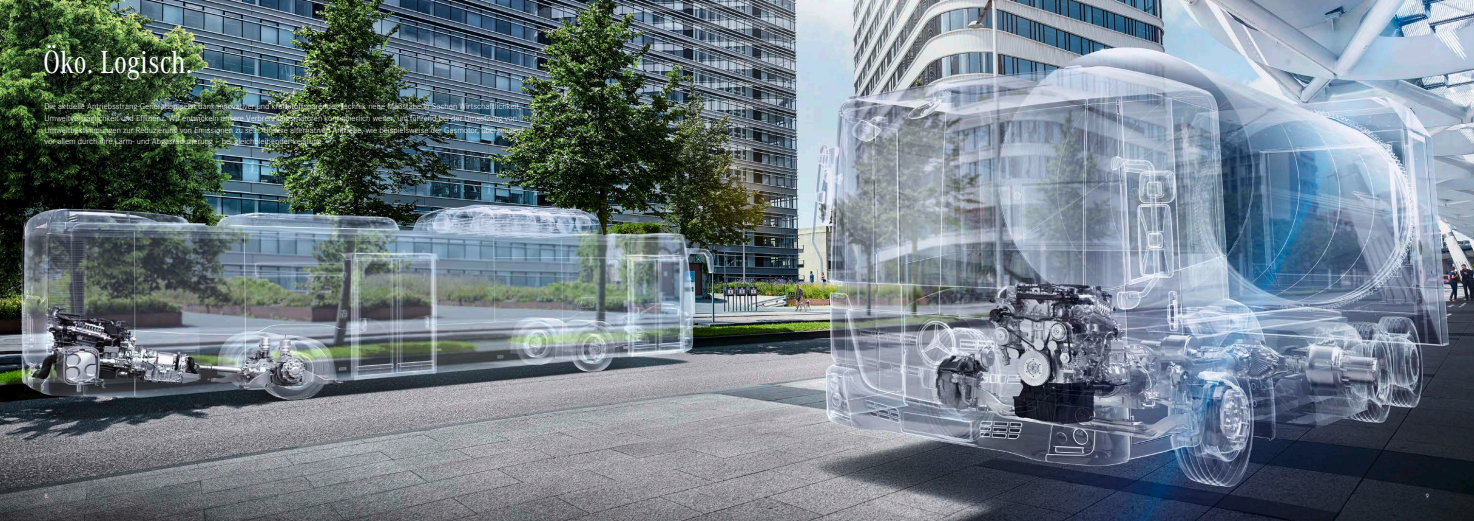
<style>
.page{position:relative;width:1474px;height:521px;background:#fff}
.page>*{position:absolute;margin:0;border:0;box-sizing:border-box;transform-origin:0 0}
.t1{font:33.25px "Daimler CAC";color:#fff}
.t2{font:300 8.75px/11.8px "Daimler CS";color:#fff}
.t3{font:300 6.56px "Daimler CS";color:#fff}
</style>
<div class="page">
<img style="left:0;top:0;width:1473px;height:521px">
<h1 class="t1" style="left:43px;top:39px;width:151px">Öko. Logisch.</h1>
<p class="t2" style="left:45px;top:100px;width:478px">Die aktuelle Antriebsstrang-Generation setzt dank innovativer und kraftstoffsparender Technik neue Maßstäbe in Sachen Wirtschaftlichkeit, Umweltverträglichkeit und Effizienz. Wir entwickeln unsere Verbrennungsmotoren kontinuierlich weiter, um führend bei der Umsetzung von Umweltbestimmungen zur Reduzierung von Emissionen zu sein. Unsere alternativen Antriebe, wie beispielsweise der Gasmotor, überzeugen vor allem durch ihre Lärm- und Abgasreduzierung – bei gleichbleibender Leistung.</p>
<p class="t3" style="left:45px;top:491px;width:5px">8</p>
<p class="t3" style="left:1425px;top:491px;width:5px">9</p>
</div>
